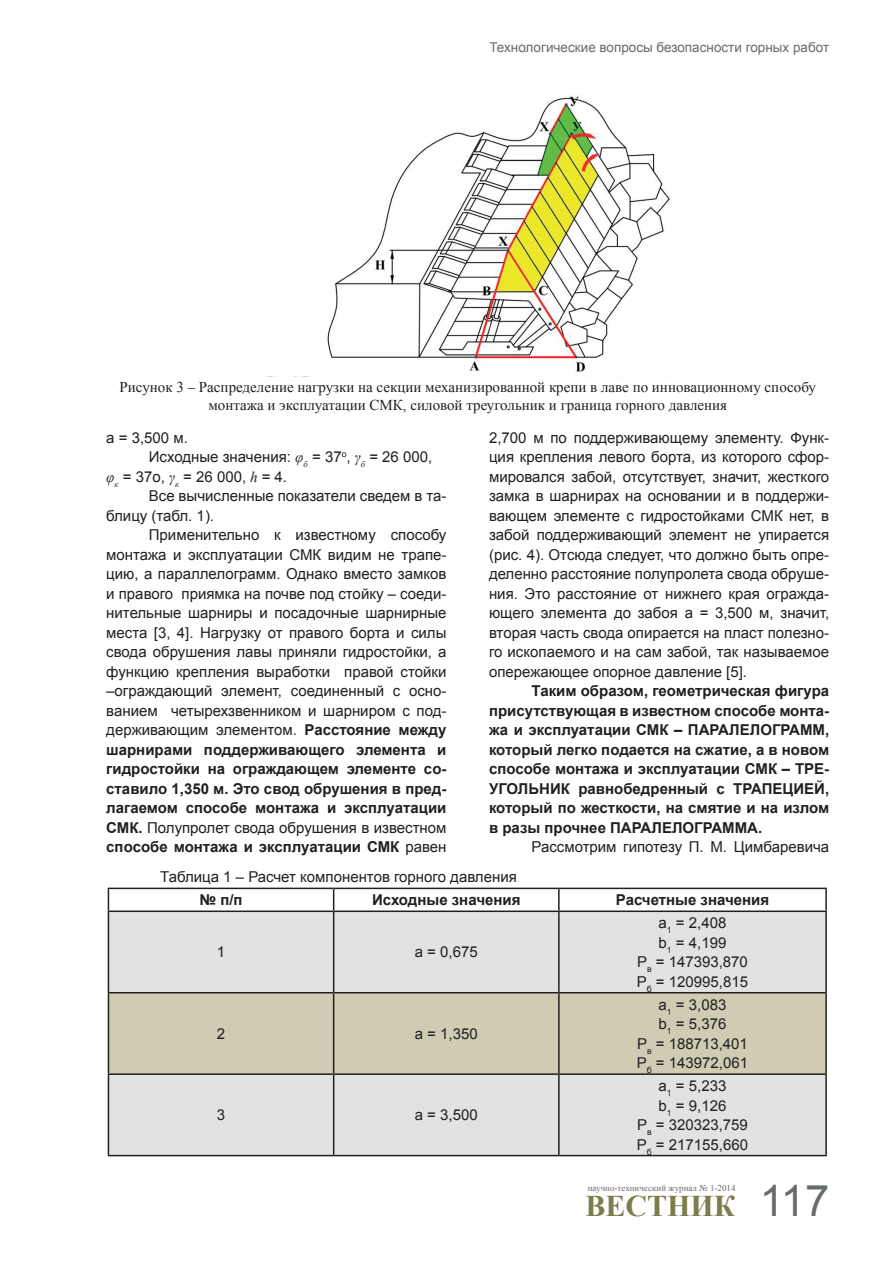
<style>
.page{position:relative;width:893px;height:1263px;background:#fff}
.page>*{position:absolute;margin:0;border:0;box-sizing:border-box;transform-origin:0 0}
.t1{font:43.5px "Arial";color:#666b6e}
.t2{font:700 30px "Times New Roman";color:#7d7c4c}
.t3{font:15px/19.5px "Arial";color:#231f20;text-align:center}
.t4{font:700 15px/19.5px "Arial";color:#231f20;text-align:justify}
.t5{font:15px/18px "Times New Roman";color:#231f20;text-align:center}
.t6{font:13.5px "Arial";color:#666b6e}
.t7{font:9px "Times New Roman";color:#666b6e}
.s1{font-family:"Times New Roman";font-style:italic}
.s2{font-weight:700}
.s3{font-weight:400}
</style>
<div class="page">
<img style="left:265px;top:96px;width:405px;height:281px">
<div style="left:109px;top:912px;width:716px;height:243px;background:#e1e2e2"></div>
<div style="left:109px;top:993px;width:716px;height:80px;background:#cfccb3"></div>
<hr style="left:108px;top:888px;width:226px;height:1px;background:#231f20">
<svg style="left:108px;top:889px;width:1px;height:21px"></svg>
<hr style="left:334px;top:888px;width:225px;height:1px;background:#231f20">
<svg style="left:333px;top:889px;width:1px;height:21px"></svg>
<hr style="left:559px;top:888px;width:268px;height:1px;background:#231f20">
<hr style="left:558px;top:889px;width:2px;height:21px;background:#231f20">
<hr style="left:825px;top:889px;width:2px;height:21px;background:#231f20">
<hr style="left:108px;top:910px;width:226px;height:2px;background:#231f20">
<hr style="left:108px;top:912px;width:1px;height:80px;background:#231f20">
<hr style="left:334px;top:910px;width:225px;height:2px;background:#231f20">
<hr style="left:333px;top:912px;width:1px;height:80px;background:#231f20">
<hr style="left:559px;top:910px;width:268px;height:2px;background:#231f20">
<hr style="left:558px;top:912px;width:2px;height:80px;background:#231f20">
<hr style="left:825px;top:912px;width:2px;height:80px;background:#231f20">
<hr style="left:108px;top:992px;width:226px;height:1px;background:#231f20">
<hr style="left:108px;top:993px;width:1px;height:80px;background:#231f20">
<hr style="left:334px;top:992px;width:225px;height:1px;background:#231f20">
<hr style="left:333px;top:993px;width:1px;height:80px;background:#231f20">
<hr style="left:559px;top:992px;width:268px;height:1px;background:#231f20">
<hr style="left:558px;top:993px;width:2px;height:80px;background:#231f20">
<hr style="left:825px;top:993px;width:2px;height:80px;background:#231f20">
<hr style="left:108px;top:1073px;width:226px;height:2px;background:#231f20">
<hr style="left:108px;top:1075px;width:1px;height:80px;background:#231f20">
<hr style="left:334px;top:1073px;width:225px;height:2px;background:#231f20">
<hr style="left:333px;top:1075px;width:1px;height:80px;background:#231f20">
<hr style="left:559px;top:1073px;width:268px;height:2px;background:#231f20">
<hr style="left:558px;top:1075px;width:2px;height:80px;background:#231f20">
<hr style="left:825px;top:1075px;width:2px;height:80px;background:#231f20">
<hr style="left:108px;top:1155px;width:226px;height:1px;background:#231f20">
<hr style="left:334px;top:1155px;width:225px;height:1px;background:#231f20">
<hr style="left:559px;top:1155px;width:268px;height:1px;background:#231f20">
<p class="t6" style="left:489px;top:39px;width:341px">Технологические вопросы безопасности горных работ</p>
<p class="t5" style="left:120px;top:378px;width:698px">Рисунок 3 – Распределение нагрузки на секции механизированной крепи в лаве по инновационному способу монтажа и эксплуатации СМК, силовой треугольник и граница горного давления</p>
<p class="t3" style="left:106px;top:428px;width:83px">а = 3,500 м.</p>
<p class="t3" style="left:149px;top:447px;width:285px">Исходные значения: <span class="s1">φ</span><sub>б</sub> = 37<sup>о</sup>, <span class="s1">γ</span><sub>б</sub> = 26 000,</p>
<p class="t3" style="left:106px;top:467px;width:182px"><span class="s1">φ</span><sub>к</sub> = 37о, <span class="s1">γ</span><sub>к</sub> = 26 000, <span class="s1">h</span> = 4.</p>
<p class="t3" style="left:149px;top:486px;width:299px">Все вычисленные показатели сведем в та-</p>
<p class="t3" style="left:106px;top:506px;width:109px">блицу (табл. 1).</p>
<p class="t3" style="left:149px;top:525px;width:299px">Применительно к известному способу</p>
<p class="t3" style="left:106px;top:545px;width:342px">монтажа и эксплуатации СМК видим не трапе-</p>
<p class="t3" style="left:106px;top:564px;width:342px">цию, а параллелограмм. Однако вместо замков</p>
<p class="t3" style="left:106px;top:584px;width:342px">и правого приямка на почве под стойку – соеди-</p>
<p class="t3" style="left:106px;top:603px;width:342px">нительные шарниры и посадочные шарнирные</p>
<p class="t3" style="left:106px;top:623px;width:342px">места [3, 4]. Нагрузку от правого борта и силы</p>
<p class="t3" style="left:106px;top:642px;width:342px">свода обрушения лавы приняли гидростойки, а</p>
<p class="t3" style="left:106px;top:662px;width:342px">функцию крепления выработки правой стойки</p>
<p class="t3" style="left:106px;top:681px;width:342px">–ограждающий элемент, соединенный с осно-</p>
<p class="t3" style="left:106px;top:701px;width:342px">ванием четырехзвенником и шарниром с под-</p>
<p class="t3" style="left:106px;top:720px;width:342px">держивающим элементом. <span class="s2">Расстояние между</span></p>
<p class="t4" style="left:106px;top:740px;width:342px">шарнирами поддерживающего элемента и</p>
<p class="t4" style="left:106px;top:759px;width:342px">гидростойки на ограждающем элементе со-</p>
<p class="t4" style="left:106px;top:779px;width:342px">ставило 1,350 м. Это свод обрушения в пред-</p>
<p class="t4" style="left:106px;top:798px;width:342px">лагаемом способе монтажа и эксплуатации</p>
<p class="t3" style="left:106px;top:818px;width:342px"><span class="s2">СМК.</span> Полупролет свода обрушения в известном</p>
<p class="t4" style="left:106px;top:837px;width:342px">способе монтажа и эксплуатации СМК <span class="s3">равен</span></p>
<p class="t3" style="left:489px;top:428px;width:342px;text-align:justify">2,700 м по поддерживающему элементу. Функ&shy;ция крепления левого борта, из которого сфор&shy;мировался забой, отсутствует, значит, жесткого замка в шарнирах на основании и в поддержи&shy;вающем элементе с гидростойками СМК нет, в забой поддерживающий элемент не упирается (рис. 4). Отсюда следует, что должно быть опре&shy;деленно расстояние полупролета свода обруше&shy;ния. Это расстояние от нижнего края огражда&shy;ющего элемента до забоя а = 3,500 м, значит, вторая часть свода опирается на пласт полезно&shy;го ископаемого и на сам забой, так называемое опережающее опорное давление [5].</p>
<p class="t4" style="left:489px;top:681px;width:342px;text-indent:43px">Таким образом, геометрическая фигура присутствующая в известном способе монта&shy;жа и эксплуатации СМК – ПАРАЛЕЛОГРАММ, который легко подается на сжатие, а в новом способе монтажа и эксплуатации СМК – ТРЕ-УГОЛЬНИК равнобедренный с ТРАПЕЦИЕЙ, который по жесткости, на смятие и на излом в разы прочнее ПАРАЛЕЛОГРАММА.</p>
<p class="t3" style="left:531px;top:837px;width:299px">Рассмотрим гипотезу П. М. Цимбаревича</p>
<p class="t3" style="left:160px;top:867px;width:358px">Таблица 1 – Расчет компонентов горного давления</p>
<p class="t4" style="left:199px;top:891px;width:45px">№ п/п</p>
<p class="t4" style="left:372px;top:891px;width:150px">Исходные значения</p>
<p class="t4" style="left:616px;top:891px;width:155px">Расчетные значения</p>
<p class="t3" style="left:217px;top:942px;width:10px">1</p>
<p class="t3" style="left:415px;top:942px;width:64px">а = 0,675</p>
<p class="t3" style="left:637px;top:913px;width:113px">а<sub>1</sub> = 2,408<br>b<sub>1</sub> = 4,199<br>Р<sub>в</sub> = 147393,870<br>Р<sub>б</sub> = 120995,815</p>
<p class="t3" style="left:217px;top:1024px;width:10px">2</p>
<p class="t3" style="left:415px;top:1024px;width:64px">а = 1,350</p>
<p class="t3" style="left:217px;top:1105px;width:10px">3</p>
<p class="t3" style="left:415px;top:1105px;width:64px">а = 3,500</p>
<p class="t3" style="left:637px;top:995px;width:113px">а<sub>1</sub> = 3,083<br>b<sub>1</sub> = 5,376<br>Р<sub>в</sub> = 188713,401<br>Р<sub>б</sub> = 143972,061</p>
<p class="t3" style="left:637px;top:1076px;width:113px">а<sub>1</sub> = 5,233<br>b<sub>1</sub> = 9,126<br>Р<sub>в</sub> = 320323,759<br>Р<sub>б</sub> = 217155,660</p>
<p class="t7" style="left:588px;top:1181px;width:149px">научно-технический журнал № 1-2014</p>
<h2 class="t2" style="left:585px;top:1185px;width:152px">ВЕСТНИК</h2>
<h1 class="t1" style="left:760px;top:1172px;width:71px">117</h1>
</div>
